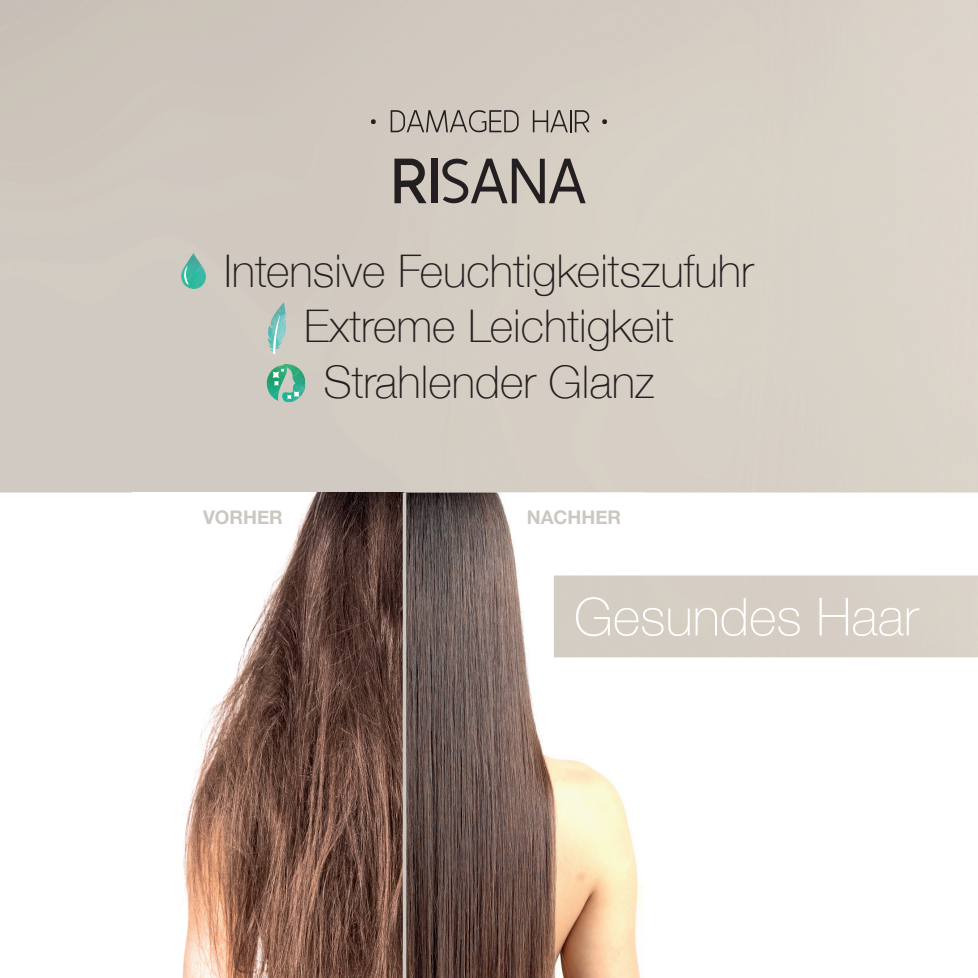
<style>
.page{position:relative;width:978px;height:978px;background:#fff}
.page>*{position:absolute;margin:0;border:0;box-sizing:border-box;transform-origin:0 0}
.t1{font:100 52.5px "Helvetica Neue";color:#fff}
.t2{font:100 45px "Helvetica Neue";color:#231f20}
.t3{font:700 18.75px "Helvetica Neue";color:#cbc8c1}
</style>
<div class="page">
<img style="left:0;top:0;width:978px;height:493px">
<div style="left:644px;top:575px;width:334px;height:83px;background:#d6cec4"></div>
<svg style="left:391px;top:110px;width:128px;height:22px"></svg>
<svg style="left:533px;top:110px;width:35px;height:22px"></svg>
<hr style="left:570px;top:110px;width:2px;height:22px;background:#231f20">
<svg style="left:575px;top:110px;width:14px;height:22px"></svg>
<svg style="left:371px;top:119px;width:5px;height:5px"></svg>
<svg style="left:602px;top:119px;width:5px;height:5px"></svg>
<svg style="left:394px;top:159px;width:33px;height:44px"></svg>
<div style="left:431px;top:159px;width:6px;height:44px;background:#231f20"></div>
<svg style="left:442px;top:159px;width:144px;height:44px"></svg>
<img style="left:182px;top:493px;width:462px;height:485px">
<hr style="left:403px;top:493px;width:3px;height:485px;background:#cbc8c1">
<img style="left:268px;top:302px;width:18px;height:50px">
<svg style="left:273px;top:315px;width:7px;height:39px"></svg>
<img style="left:181px;top:253px;width:21px;height:31px">
<img style="left:184px;top:266px;width:22px;height:23px">
<img style="left:267px;top:364px;width:33px;height:33px">
<img style="left:272px;top:370px;width:33px;height:32px">
<svg style="left:272px;top:371px;width:7px;height:7px"></svg>
<svg style="left:274px;top:381px;width:5px;height:5px"></svg>
<svg style="left:287px;top:391px;width:12px;height:8px"></svg>
<p class="t2" style="left:224px;top:237px;width:531px">Intensive Feuchtigkeitszufuhr</p>
<p class="t2" style="left:304px;top:292px;width:371px">Extreme Leichtigkeit</p>
<p class="t2" style="left:324px;top:348px;width:332px">Strahlender Glanz</p>
<p class="t3" style="left:203px;top:503px;width:81px">VORHER</p>
<p class="t3" style="left:527px;top:503px;width:96px">NACHHER</p>
<p class="t1" style="left:574px;top:577px;width:346px">Gesundes Haar</p>
</div>
